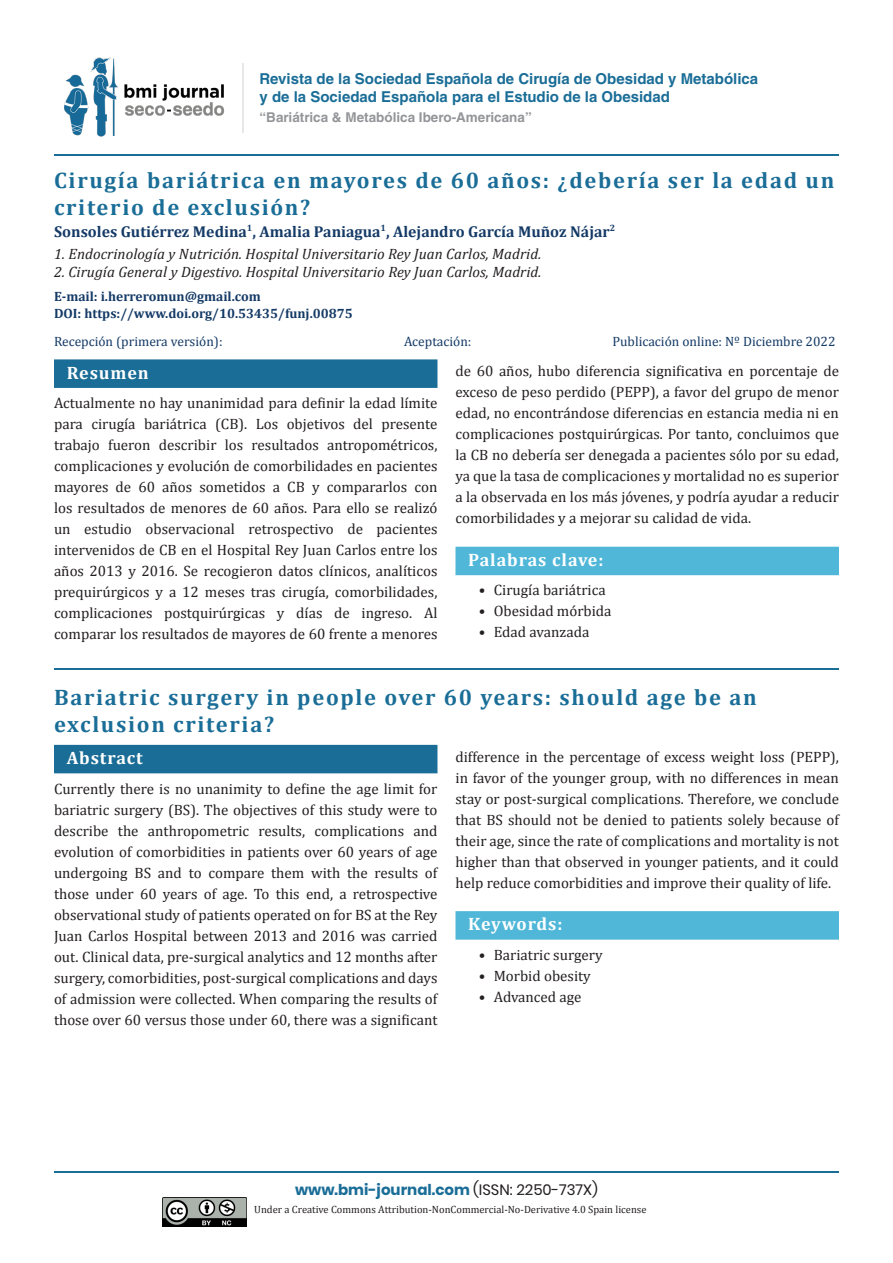
<style>
.page{position:relative;width:893px;height:1263px;background:#fff}
.page>*{position:absolute;margin:0;border:0;box-sizing:border-box;transform-origin:0 0}
.Título{font:700 22.5px/27px "Cambria";letter-spacing:.075em;color:#1a6d97}
.Palabras_clave_títul{font:700 18px "Cambria";letter-spacing:.05em;color:#fff}
.Capítulo{font:700 18px "Cambria";letter-spacing:.05em;color:#fff}
.Autores{font:700 15.75px "Cambria";color:#143a66}
.Párrafo{font:15px/21px "Cambria";color:#231f20;text-align:justify}
.Llamadas_autores{font:italic 15px "Cambria";letter-spacing:.005em;color:#231f20}
.t1{font:700 15px/18px "Helvetica LT Std";color:#1a6d97}
.t2{font:700 15px "Poppins";color:#1a6d97}
.email_Y_DOI{font:700 13.5px "Cambria";color:#143a66}
.Recepción{font:13.5px "Cambria";color:#143a66}
.t3{font:700 13.5px "Helvetica LT Std";color:#939598}
.t4{font:10.5px "Cambria";color:#231f20}
.s1{font-weight:400;color:#231f20}
</style>
<div class="page">
<hr style="left:54px;top:1171px;width:785px;height:1px;background:#1a6d97">
<img style="left:163px;top:1197px;width:83px;height:29px">
<img style="left:64px;top:57px;width:161px;height:80px">
<hr style="left:243px;top:63px;width:1px;height:70px;background:#e6e7e9">
<hr style="left:54px;top:154px;width:785px;height:1px;background:#1a6d97">
<div style="left:54px;top:359px;width:383px;height:29px;background:#1a6d97"></div>
<div style="left:455px;top:547px;width:384px;height:28px;background:#50b7d8"></div>
<div style="left:54px;top:745px;width:383px;height:28px;background:#1a6d97"></div>
<div style="left:455px;top:911px;width:384px;height:29px;background:#50b7d8"></div>
<hr style="left:54px;top:669px;width:785px;height:1px;background:#1a6d97">
<p class="t1" style="left:260px;top:69px;width:500px">Revista de la Sociedad Española de Cirugía de Obesidad y Metabólica y de la Sociedad Española para el Estudio de la Obesidad</p>
<p class="t3" style="left:260px;top:109px;width:274px">“Bariátrica &amp; Metabólica Ibero-Americana”</p>
<p class="Título" style="left:54px;top:166px;width:782px">Cirugía bariátrica en mayores de 60 años: ¿debería ser la edad un criterio de exclusión?</p>
<p class="Autores" style="left:54px;top:220px;width:563px">Sonsoles Gutiérrez Medina<sup>1</sup>, Amalia Paniagua<sup>1</sup>, Alejandro García Muñoz Nájar<sup>2</sup></p>
<p class="Llamadas_autores" style="left:54px;top:245px;width:489px">1. Endocrinología y Nutrición. Hospital Universitario Rey Juan Carlos, Madrid.</p>
<p class="Llamadas_autores" style="left:54px;top:263px;width:489px">2. Cirugía General y Digestivo. Hospital Universitario Rey Juan Carlos, Madrid.</p>
<p class="email_Y_DOI" style="left:54px;top:287px;width:208px">E-mail: i.herreromun@gmail.com</p>
<p class="email_Y_DOI" style="left:54px;top:303px;width:300px">DOI: https://www.doi.org/10.53435/funj.00875</p>
<p class="Recepción" style="left:54px;top:334px;width:170px">Recepción (primera versión):</p>
<p class="Recepción" style="left:404px;top:334px;width:69px">Aceptación:</p>
<p class="Recepción" style="left:612px;top:333px;width:225px">Publicación online: Nº Diciembre 2022</p>
<p class="Capítulo" style="left:67px;top:360px;width:84px">Resumen</p>
<p class="Párrafo" style="left:54px;top:392px;width:385px">Actualmente no hay unanimidad para definir la edad límite para cirugía bariátrica (CB). Los objetivos del presente trabajo fueron describir los resultados antropométricos, complicaciones y evolución de comorbilidades en pacientes mayores de 60 años sometidos a CB y compararlos con los resultados de menores de 60 años. Para ello se realizó un estudio observacional retrospectivo de pacientes intervenidos de CB en el Hospital Rey Juan Carlos entre los años 2013 y 2016. Se recogieron datos clínicos, analíticos prequirúrgicos y a 12 meses tras cirugía, comorbilidades, complicaciones postquirúrgicas y días de ingreso. Al comparar los resultados de mayores de 60 frente a menores</p>
<p class="Párrafo" style="left:455px;top:361px;width:385px">de 60 años, hubo diferencia significativa en porcentaje de exceso de peso perdido (PEPP), a favor del grupo de menor edad, no encontrándose diferencias en estancia media ni en complicaciones postquirúrgicas. Por tanto, concluimos que la CB no debería ser denegada a pacientes sólo por su edad, ya que la tasa de complicaciones y mortalidad no es superior a la observada en los más jóvenes, y podría ayudar a reducir comorbilidades y a mejorar su calidad de vida.</p>
<p class="Palabras_clave_títul" style="left:468px;top:547px;width:137px">Palabras clave:</p>
<p class="Párrafo" style="left:479px;top:580px;width:128px">• Cirugía bariátrica</p>
<p class="Párrafo" style="left:479px;top:601px;width:134px">• Obesidad mórbida</p>
<p class="Párrafo" style="left:479px;top:622px;width:112px">• Edad avanzada</p>
<p class="Título" style="left:54px;top:683px;width:704px">Bariatric surgery in people over 60 years: should age be an exclusion criteria?</p>
<p class="Capítulo" style="left:67px;top:745px;width:78px">Abstract</p>
<p class="Párrafo" style="left:54px;top:778px;width:385px">Currently there is no unanimity to define the age limit for bariatric surgery (BS). The objectives of this study were to describe the anthropometric results, complications and evolution of comorbidities in patients over 60 years of age undergoing BS and to compare them with the results of those under 60 years of age. To this end, a retrospective observational study of patients operated on for BS at the Rey Juan Carlos Hospital between 2013 and 2016 was carried out. Clinical data, pre-surgical analytics and 12 months after surgery, comorbidities, post-surgical complications and days of admission were collected. When comparing the results of those over 60 versus those under 60, there was a significant</p>
<p class="Párrafo" style="left:455px;top:746px;width:385px">difference in the percentage of excess weight loss (PEPP), in favor of the younger group, with no differences in mean stay or post-surgical complications. Therefore, we conclude that BS should not be denied to patients solely because of their age, since the rate of complications and mortality is not higher than that observed in younger patients, and it could help reduce comorbidities and improve their quality of life.</p>
<p class="Palabras_clave_títul" style="left:468px;top:911px;width:96px">Keywords:</p>
<p class="Párrafo" style="left:479px;top:944px;width:125px">• Bariatric surgery</p>
<p class="Párrafo" style="left:479px;top:965px;width:113px">• Morbid obesity</p>
<p class="Párrafo" style="left:479px;top:986px;width:104px">• Advanced age</p>
<p class="t2" style="left:295px;top:1181px;width:304px">www.bmi-journal.com <span class="s1">(ISSN: 2250-737X)</span></p>
<p class="t4" style="left:254px;top:1203px;width:394px">Under a Creative Commons Attribution-NonCommercial-No-Derivative 4.0 Spain license</p>
</div>
